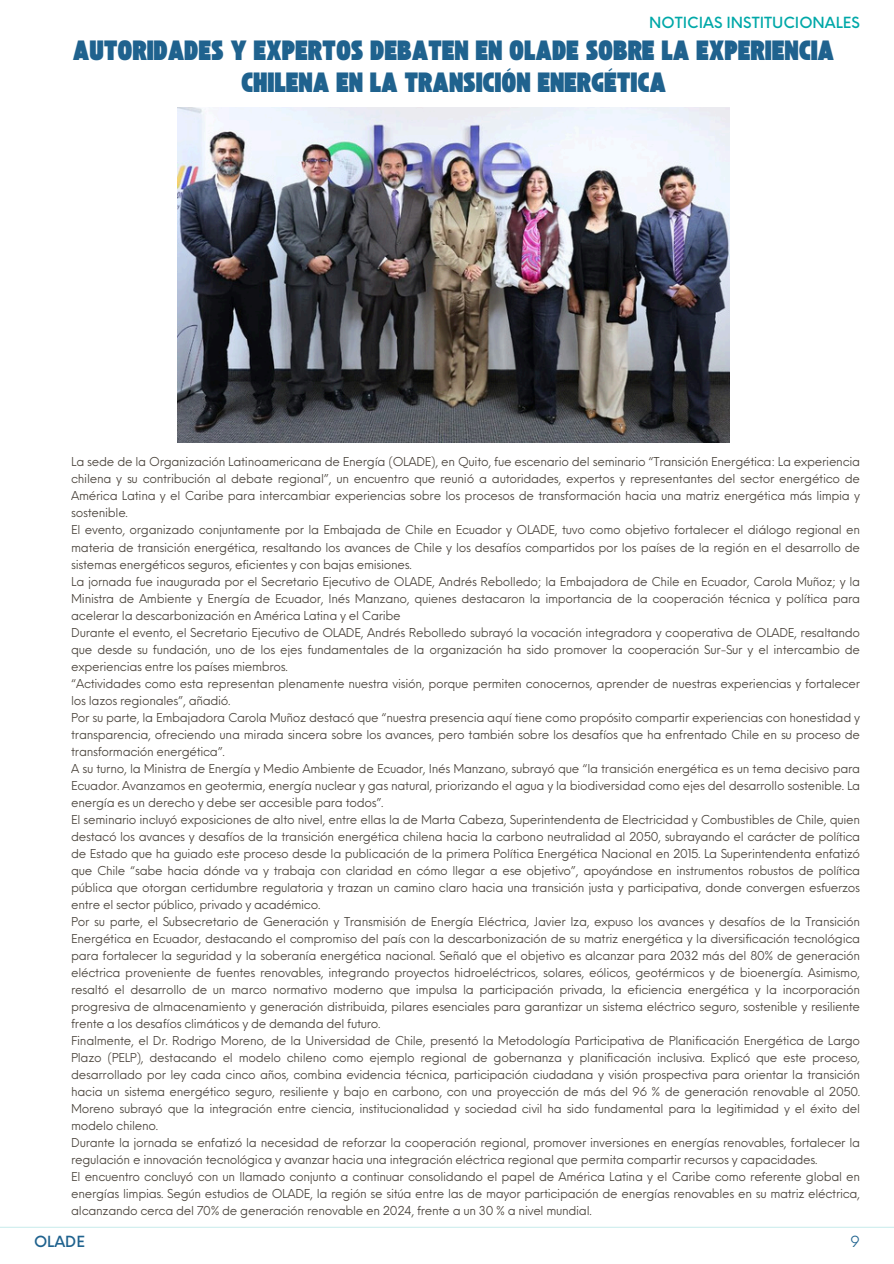
<style>
.page{position:relative;width:894px;height:1264px;background:#fff}
.page>*{position:absolute;margin:0;border:0;box-sizing:border-box;transform-origin:0 0}
.t1{font:19.5px/31.5px "TAN St Canard Display";letter-spacing:.025em;color:#1f628e;text-align:center}
.t2{font:500 15px "Neue Einstellung";color:#00a8a8}
.t3{font:500 15px "Neue Einstellung";color:#1f628e}
.t4{font:15px "Neue Einstellung";color:#1f628e}
.t5{font:12px/17px "Neue Einstellung";letter-spacing:-.025em;color:#474038}
</style>
<div class="page">
<hr style="left:0;top:1226px;width:893px;height:1px;background:#00a8a8">
<img style="left:177px;top:108px;width:552px;height:334px">
<p class="t2" style="left:649px;top:9px;width:212px">NOTICIAS INSTITUCIONALES</p>
<h1 class="t1" style="left:73px;top:37px;width:762px">AUTORIDADES Y EXPERTOS DEBATEN EN OLADE SOBRE LA EXPERIENCIA<br>CHILENA EN LA TRANSICIÓN ENERGÉTICA</h1>
<p class="t5" style="left:71px;top:452px;width:790px">La sede de la Organización Latinoamericana de Energía (OLADE), en Quito, fue escenario del seminario “Transición Energética: La experiencia chilena y su contribución al debate regional”, un encuentro que reunió a autoridades, expertos y representantes del sector energético de América Latina y el Caribe para intercambiar experiencias sobre los procesos de transformación hacia una matriz energética más limpia y sostenible.<br>El evento, organizado conjuntamente por la Embajada de Chile en Ecuador y OLADE, tuvo como objetivo fortalecer el diálogo regional en materia de transición energética, resaltando los avances de Chile y los desafíos compartidos por los países de la región en el desarrollo de sistemas energéticos seguros, eficientes y con bajas emisiones.<br>La jornada fue inaugurada por el Secretario Ejecutivo de OLADE, Andrés Rebolledo; la Embajadora de Chile en Ecuador, Carola Muñoz; y la Ministra de Ambiente y Energía de Ecuador, Inés Manzano, quienes destacaron la importancia de la cooperación técnica y política para acelerar la descarbonización en América Latina y el Caribe<br>Durante el evento, el Secretario Ejecutivo de OLADE, Andrés Rebolledo subrayó la vocación integradora y cooperativa de OLADE, resaltando que desde su fundación, uno de los ejes fundamentales de la organización ha sido promover la cooperación Sur-Sur y el intercambio de experiencias entre los países miembros.<br>“Actividades como esta representan plenamente nuestra visión, porque permiten conocernos, aprender de nuestras experiencias y fortalecer los lazos regionales”, añadió.<br>Por su parte, la Embajadora Carola Muñoz destacó que “nuestra presencia aquí tiene como propósito compartir experiencias con honestidad y transparencia, ofreciendo una mirada sincera sobre los avances, pero también sobre los desafíos que ha enfrentado Chile en su proceso de transformación energética”.<br>A su turno, la Ministra de Energía y Medio Ambiente de Ecuador, Inés Manzano, subrayó que “la transición energética es un tema decisivo para Ecuador. Avanzamos en geotermia, energía nuclear y gas natural, priorizando el agua y la biodiversidad como ejes del desarrollo sostenible. La energía es un derecho y debe ser accesible para todos”.<br>El seminario incluyó exposiciones de alto nivel, entre ellas la de Marta Cabeza, Superintendenta de Electricidad y Combustibles de Chile, quien destacó los avances y desafíos de la transición energética chilena hacia la carbono neutralidad al 2050, subrayando el carácter de política de Estado que ha guiado este proceso desde la publicación de la primera Política Energética Nacional en 2015. La Superintendenta enfatizó que Chile “sabe hacia dónde va y trabaja con claridad en cómo llegar a ese objetivo”, apoyándose en instrumentos robustos de política pública que otorgan certidumbre regulatoria y trazan un camino claro hacia una transición justa y participativa, donde convergen esfuerzos entre el sector público, privado y académico.<br>Por su parte, el Subsecretario de Generación y Transmisión de Energía Eléctrica, Javier Iza, expuso los avances y desafíos de la Transición Energética en Ecuador, destacando el compromiso del país con la descarbonización de su matriz energética y la diversificación tecnológica para fortalecer la seguridad y la soberanía energética nacional. Señaló que el objetivo es alcanzar para 2032 más del 80% de generación eléctrica proveniente de fuentes renovables, integrando proyectos hidroeléctricos, solares, eólicos, geotérmicos y de bioenergía. Asimismo, resaltó el desarrollo de un marco normativo moderno que impulsa la participación privada, la eficiencia energética y la incorporación progresiva de almacenamiento y generación distribuida, pilares esenciales para garantizar un sistema eléctrico seguro, sostenible y resiliente frente a los desafíos climáticos y de demanda del futuro.<br>Finalmente, el Dr. Rodrigo Moreno, de la Universidad de Chile, presentó la Metodología Participativa de Planificación Energética de Largo Plazo (PELP), destacando el modelo chileno como ejemplo regional de gobernanza y planificación inclusiva. Explicó que este proceso, desarrollado por ley cada cinco años, combina evidencia técnica, participación ciudadana y visión prospectiva para orientar la transición hacia un sistema energético seguro, resiliente y bajo en carbono, con una proyección de más del 96 % de generación renovable al 2050.<br>Moreno subrayó que la integración entre ciencia, institucionalidad y sociedad civil ha sido fundamental para la legitimidad y el éxito del modelo chileno.<br>Durante la jornada se enfatizó la necesidad de reforzar la cooperación regional, promover inversiones en energías renovables, fortalecer la regulación e innovación tecnológica y avanzar hacia una integración eléctrica regional que permita compartir recursos y capacidades.<br>El encuentro concluyó con un llamado conjunto a continuar consolidando el papel de América Latina y el Caribe como referente global en energías limpias. Según estudios de OLADE, la región se sitúa entre las de mayor participación de energías renovables en su matriz eléctrica, alcanzando cerca del 70% de generación renovable en 2024, frente a un 30 % a nivel mundial.</p>
<p class="t3" style="left:34px;top:1228px;width:52px">OLADE</p>
<p class="t4" style="left:850px;top:1227px;width:11px">9</p>
</div>
